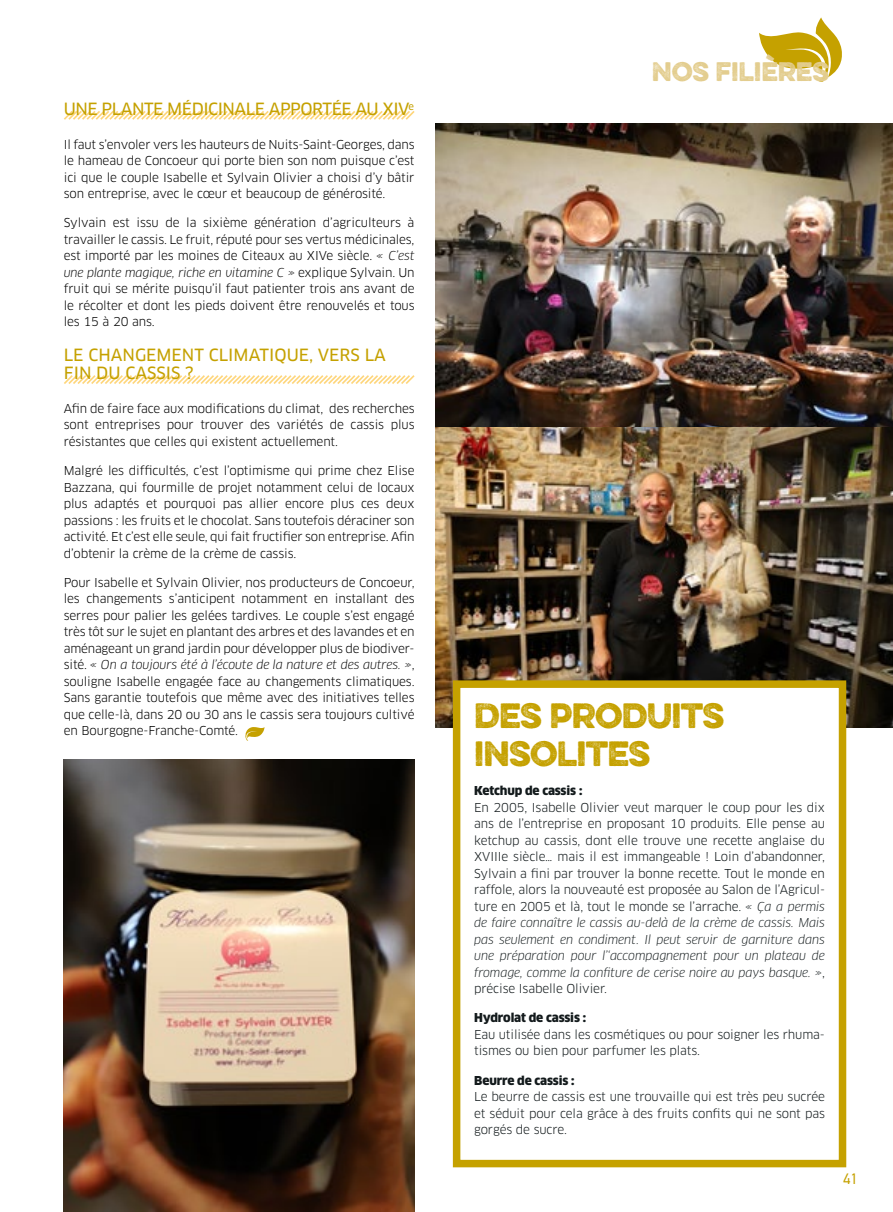
<style>
.page{position:relative;width:893px;height:1212px;background:#fff}
.page>*{position:absolute;margin:0;border:0;box-sizing:border-box;transform-origin:0 0}
.t1{font:31.5px/37.8px "Eveleth";letter-spacing:-.025em;color:#c5a100}
.t2{font:24px "Eveleth";letter-spacing:-.01em;color:#e3cd8e}
.t3{font:16.5px/18px "Clan Pro News";color:#c5a100}
.t4{font:16.5px "Clan Pro News";letter-spacing:-.03em;color:#c5a100}
.t5{font:15px "PF Din Text Pro";color:#c5a100}
.t6{font:12px/16.5px "Clan Pro";letter-spacing:-.01em;color:#000;text-align:justify}
.t7{font:12px/16.5px "Clan Pro";letter-spacing:-.01em;color:#131a1c;text-align:justify}
.t8{font:900 12px "Clan Pro";letter-spacing:-.01em;color:#131a1c}
.s1{font-style:italic}
</style>
<div class="page">
<img style="left:436px;top:123px;width:457px;height:304px">
<img style="left:436px;top:427px;width:457px;height:300px">
<svg style="left:759px;top:17px;width:83px;height:65px"></svg>
<div style="left:453px;top:680px;width:393px;height:487px;background:#fff;border:8px solid #c5a100"></div>
<svg style="left:64px;top:111px;width:351px;height:9px"></svg>
<svg style="left:64px;top:375px;width:351px;height:9px"></svg>
<svg style="left:245px;top:727px;width:20px;height:14px"></svg>
<img style="left:64px;top:759px;width:351px;height:453px">
<h3 class="t4" style="left:64px;top:99px;width:352px">UNE PLANTE MÉDICINALE APPORTÉE AU XIV<sup>e</sup></h3>
<p class="t6" style="left:64px;top:136px;width:352px">Il faut s’envoler vers les hauteurs de Nuits-Saint-Georges, dans le hameau de Concoeur qui porte bien son nom puisque c’est ici que le couple Isabelle et Sylvain Olivier a choisi d’y bâtir son entreprise, avec le cœur et beaucoup de générosité.</p>
<p class="t6" style="left:64px;top:215px;width:352px">Sylvain est issu de la sixième génération d’agriculteurs à travailler le cassis. Le fruit, réputé pour ses vertus médicinales, est importé par les moines de Citeaux au XIVe siècle. <span class="s1">« C’est une plante magique, riche en vitamine C »</span> explique Sylvain. Un fruit qui se mérite puisqu’il faut patienter trois ans avant de le récolter et dont les pieds doivent être renouvelés et tous les 15 à 20 ans.</p>
<h3 class="t3" style="left:64px;top:346px;width:323px">LE CHANGEMENT CLIMATIQUE, VERS LA<br>FIN DU CASSIS ?</h3>
<p class="t6" style="left:64px;top:400px;width:352px">Afin de faire face aux modifications du climat, des recherches sont entreprises pour trouver des variétés de cassis plus résistantes que celles qui existent actuellement.</p>
<p class="t6" style="left:64px;top:462px;width:352px">Malgré les difficultés, c’est l’optimisme qui prime chez Elise Bazzana, qui fourmille de projet notamment celui de locaux plus adaptés et pourquoi pas allier encore plus ces deux passions : les fruits et le chocolat. Sans toutefois déraciner son activité. Et c’est elle seule, qui fait fructifier son entreprise. Afin d’obtenir la crème de la crème de cassis.</p>
<p class="t6" style="left:64px;top:574px;width:352px">Pour Isabelle et Sylvain Olivier, nos producteurs de Concoeur, les changements s’anticipent notamment en installant des serres pour palier les gelées tardives. Le couple s’est engagé très tôt sur le sujet en plantant des arbres et des lavandes et en aménageant un grand jardin pour développer plus de biodiver&shy;sité. <span class="s1">« On a toujours été à l’écoute de la nature et des autres. »</span>, souligne Isabelle engagée face au changements climatiques.<br>Sans garantie toutefois que même avec des initiatives telles que celle-là, dans 20 ou 30 ans le cassis sera toujours cultivé en Bourgogne-Franche-Comté.</p>
<h2 class="t2" style="left:652px;top:54px;width:179px">NOS FILIÈRES</h2>
<h1 class="t1" style="left:474px;top:695px;width:252px">DES PRODUITS<br>INSOLITES</h1>
<p class="t8" style="left:474px;top:783px;width:110px">Ketchup de cassis :</p>
<p class="t7" style="left:474px;top:799px;width:352px">En 2005, Isabelle Olivier veut marquer le coup pour les dix ans de l’entreprise en proposant 10 produits. Elle pense au ketchup au cassis, dont elle trouve une recette anglaise du XVIIIe siècle… mais il est immangeable ! Loin d’abandonner, Sylvain a fini par trouver la bonne recette. Tout le monde en raffole, alors la nouveauté est proposée au Salon de l’Agricul&shy;ture en 2005 et là, tout le monde se l’arrache. <span class="s1">« Ça a permis de faire connaître le cassis au-delà de la crème de cassis. Mais pas seulement en condiment. Il peut servir de garniture dans une préparation pour l’‘accompagnement pour un plateau de fromage, comme la confiture de cerise noire au pays basque. »</span>, précise Isabelle Olivier.</p>
<p class="t8" style="left:474px;top:1011px;width:113px">Hydrolat de cassis :</p>
<p class="t7" style="left:474px;top:1026px;width:352px">Eau utilisée dans les cosmétiques ou pour soigner les rhuma&shy;tismes ou bien pour parfumer les plats.</p>
<p class="t8" style="left:474px;top:1073px;width:102px">Beurre de cassis :</p>
<p class="t7" style="left:474px;top:1088px;width:352px">Le beurre de cassis est une trouvaille qui est très peu sucrée et séduit pour cela grâce à des fruits confits qui ne sont pas gorgés de sucre.</p>
<p class="t5" style="left:843px;top:1170px;width:16px">41</p>
</div>
